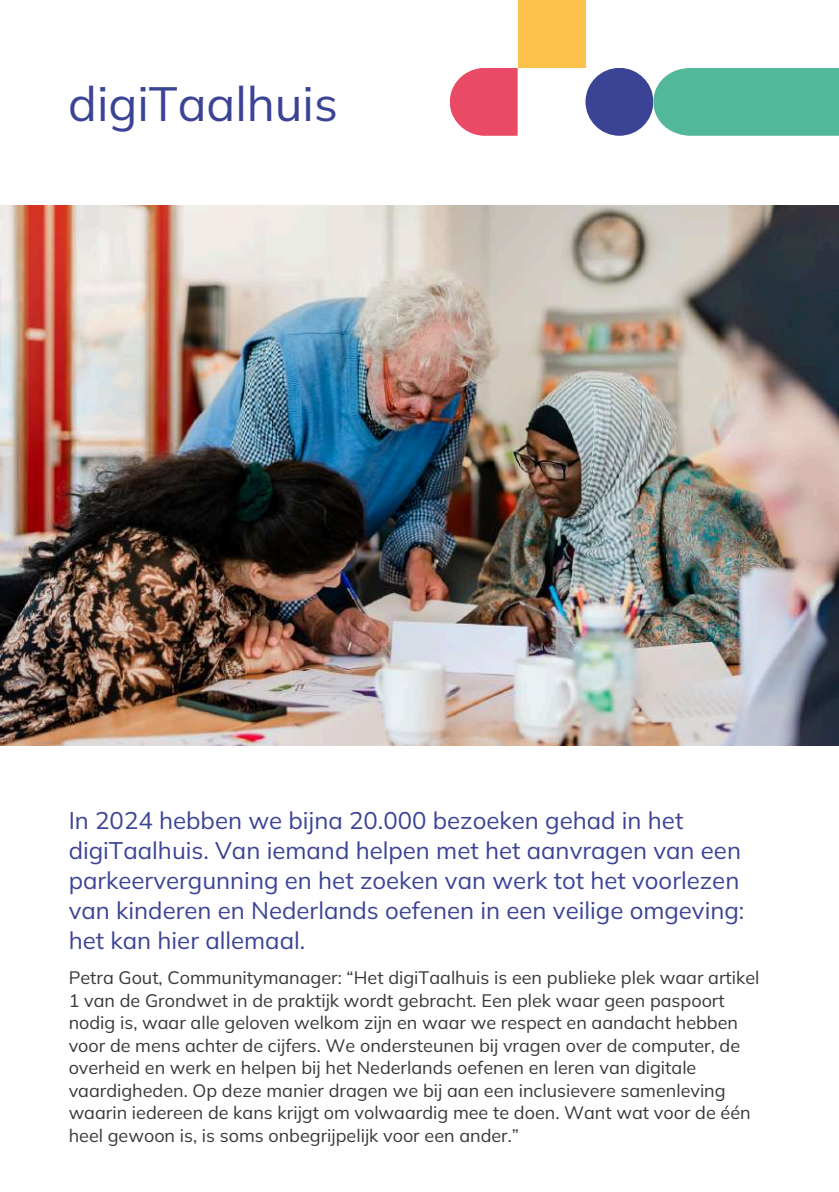
<style>
.page{position:relative;width:839px;height:1192px;background:#fff}
.page>*{position:absolute;margin:0;border:0;box-sizing:border-box;transform-origin:0 0}
.t1{font:48px "Mulish";color:#3b4395}
.t2{font:24px/30px "Mulish";color:#3b4395}
.t3{font:18px/22.4px "Mulish";color:#39373a}
</style>
<div class="page">
<img style="left:0;top:205px;width:838px;height:540px">
<svg style="left:450px;top:68px;width:67px;height:68px;background:#eb5f77"></svg>
<div style="left:653px;top:68px;width:185px;height:68px;background:#53b89a"></div>
<div style="left:517px;top:0;width:68px;height:68px;background:#fcc24b"></div>
<div style="left:585px;top:68px;width:68px;height:68px;background:#3b4395;border-radius:50%"></div>
<h1 class="t1" style="left:68px;top:73px;width:271px">digiTaalhuis</h1>
<p class="t2" style="left:69px;top:804px;width:677px">In 2024 hebben we bijna 20.000 bezoeken gehad in het digiTaalhuis. Van iemand helpen met het aanvragen van een parkeervergunning en het zoeken van werk tot het voorlezen van kinderen en Nederlands oefenen in een veilige omgeving: het kan hier allemaal.</p>
<p class="t3" style="left:69px;top:965px;width:692px">Petra Gout, Communitymanager: “Het digiTaalhuis is een publieke plek waar artikel 1 van de Grondwet in de praktijk wordt gebracht. Een plek waar geen paspoort nodig is, waar alle geloven welkom zijn en waar we respect en aandacht hebben voor de mens achter de cijfers. We ondersteunen bij vragen over de computer, de overheid en werk en helpen bij het Nederlands oefenen en leren van digitale vaardigheden. Op deze manier dragen we bij aan een inclusievere samenleving waarin iedereen de kans krijgt om volwaardig mee te doen. Want wat voor de één heel gewoon is, is soms onbegrijpelijk voor een ander.”</p>
</div>
